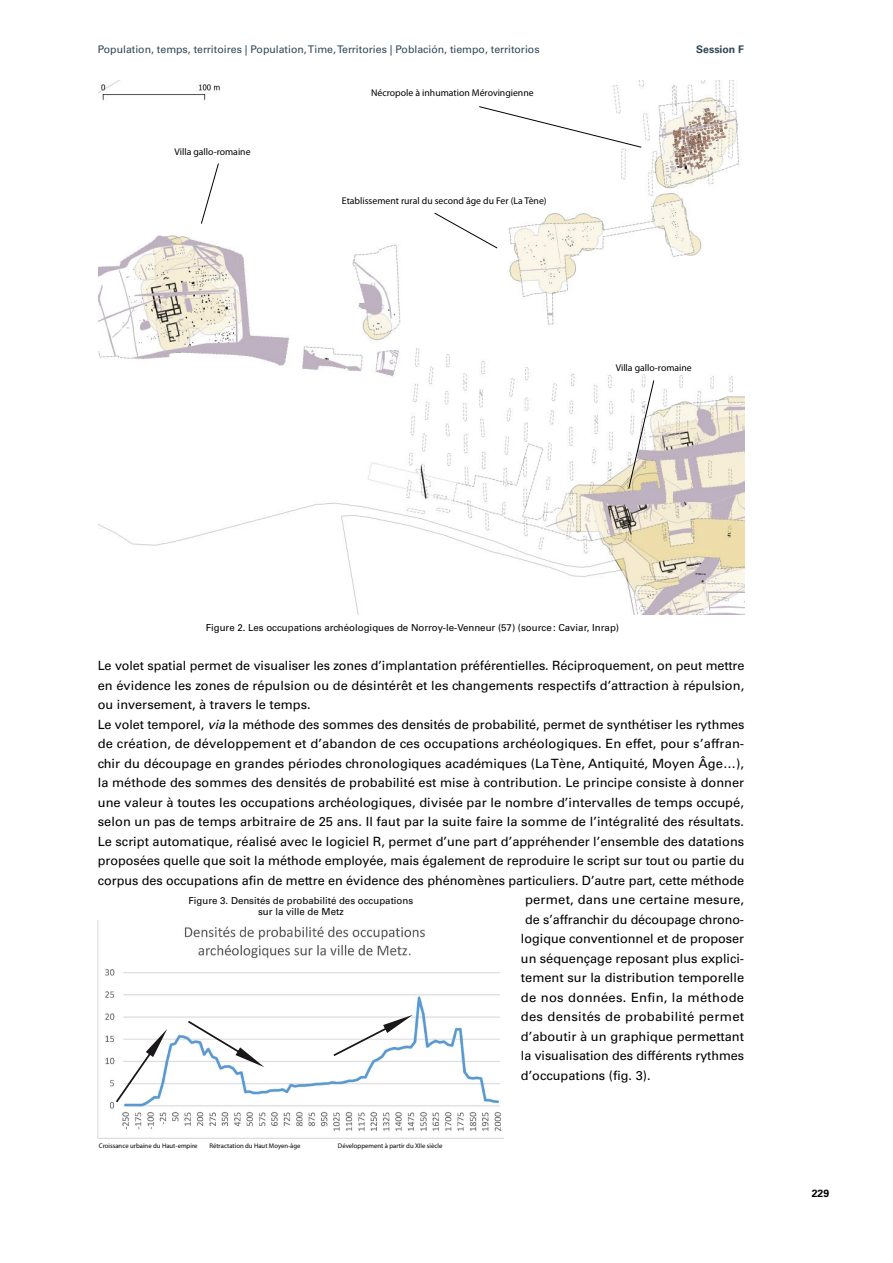
<style>
.page{position:relative;width:893px;height:1263px;background:#fff}
.page>*{position:absolute;margin:0;border:0;box-sizing:border-box;transform-origin:0 0}
.texte_courant{font:12.75px/19.5px "Univers LT";color:#000;text-align:justify}
.texte_courant-2{font:12.75px "Univers LT";letter-spacing:.02em;color:#000}
.t1{font:10.5px "Univers LT";color:#2f4755}
.t2{font:700 10.5px "Univers LT";color:#2f4755}
.t3{font:700 10.5px "Univers LT";color:#000}
.t4{font:9.75px "Myriad Pro";color:#000}
.Figure{font:9.6px/10.5px "Univers LT";color:#000;text-align:center}
.t5{font:6.75px "Myriad Pro";color:#000}
.s1{font-style:italic}
</style>
<div class="page">
<img style="left:98px;top:921px;width:406px;height:218px">
<svg style="left:116px;top:1029px;width:51px;height:73px"></svg>
<svg style="left:188px;top:1021px;width:76px;height:46px"></svg>
<svg style="left:333px;top:1015px;width:80px;height:41px"></svg>
<img style="left:98px;top:81px;width:646px;height:533px">
<svg style="left:201px;top:163px;width:18px;height:61px"></svg>
<svg style="left:434px;top:213px;width:64px;height:36px"></svg>
<svg style="left:628px;top:380px;width:26px;height:109px"></svg>
<svg style="left:479px;top:106px;width:163px;height:42px"></svg>
<p class="t1" style="left:98px;top:43px;width:443px">Population, temps, territoires | Population, Time, Territories | Población, tiempo, territorios</p>
<p class="t2" style="left:696px;top:43px;width:49px">Session F</p>
<p class="t4" style="left:175px;top:146px;width:78px">Villa gallo-romaine</p>
<p class="t4" style="left:371px;top:87px;width:164px">Nécropole à inhumation Mérovingienne</p>
<p class="t4" style="left:342px;top:195px;width:206px">Etablissement rural du second âge du Fer (La Tène)</p>
<p class="t4" style="left:616px;top:361px;width:78px">Villa gallo-romaine</p>
<p class="Figure" style="left:206px;top:622px;width:415px">Figure 2. Les occupations archéologiques de Norroy-le-Venneur (57) (source: Caviar, Inrap)</p>
<p class="texte_courant" style="left:98px;top:656px;width:648px">Le volet spatial permet de visualiser les zones d’implantation préférentielles. Réciproquement, on peut mettre en évidence les zones de répulsion ou de désintérêt et les changements respectifs d’attraction à répulsion, ou inversement, à travers le temps.</p>
<p class="texte_courant" style="left:98px;top:714px;width:648px">Le volet temporel, <span class="s1">via</span> la méthode des sommes des densités de probabilité, permet de synthétiser les rythmes</p>
<p class="texte_courant" style="left:98px;top:734px;width:648px">de création, de développement et d’abandon de ces occupations archéologiques. En effet, pour s’affran-</p>
<p class="texte_courant" style="left:98px;top:753px;width:648px">chir du découpage en grandes périodes chronologiques académiques (La Tène, Antiquité, Moyen Âge…),</p>
<p class="texte_courant" style="left:98px;top:773px;width:648px">la méthode des sommes des densités de probabilité est mise à contribution. Le principe consiste à donner</p>
<p class="texte_courant" style="left:98px;top:792px;width:648px">une valeur à toutes les occupations archéologiques, divisée par le nombre d’intervalles de temps occupé,</p>
<p class="texte_courant" style="left:98px;top:812px;width:648px">selon un pas de temps arbitraire de 25 ans. Il faut par la suite faire la somme de l’intégralité des résultats.</p>
<p class="texte_courant" style="left:98px;top:831px;width:648px">Le script automatique, réalisé avec le logiciel R, permet d’une part d’appréhender l’ensemble des datations</p>
<p class="texte_courant" style="left:98px;top:851px;width:648px">proposées quelle que soit la méthode employée, mais également de reproduire le script sur tout ou partie du</p>
<p class="texte_courant" style="left:98px;top:870px;width:648px">corpus des occupations afin de mettre en évidence des phénomènes particuliers. D’autre part, cette méthode</p>
<p class="texte_courant" style="left:525px;top:890px;width:221px">permet, dans une certaine mesure,</p>
<p class="texte_courant" style="left:525px;top:909px;width:220px">de s’affranchir du découpage chrono-</p>
<p class="texte_courant" style="left:521px;top:929px;width:225px">logique conventionnel et de proposer</p>
<p class="texte_courant" style="left:521px;top:948px;width:225px">un séquençage reposant plus explici-</p>
<p class="texte_courant" style="left:521px;top:968px;width:225px">tement sur la distribution temporelle</p>
<p class="texte_courant-2" style="left:521px;top:989px;width:225px">de nos données. Enfin, la méthode</p>
<p class="texte_courant-2" style="left:521px;top:1009px;width:225px">des densités de probabilité permet</p>
<p class="texte_courant" style="left:521px;top:1026px;width:225px">d’aboutir à un graphique permettant</p>
<p class="texte_courant" style="left:521px;top:1046px;width:225px">la visualisation des différents rythmes</p>
<p class="texte_courant" style="left:521px;top:1065px;width:131px">d’occupations (fig. 3).</p>
<p class="Figure" style="left:189px;top:895px;width:226px">Figure 3. Densités de probabilité des occupations sur la ville de Metz</p>
<p class="t5" style="left:99px;top:1141px;width:100px">Croissance urbaine du Haut-empire</p>
<p class="t5" style="left:209px;top:1141px;width:93px">Rétractation du Haut Moyen-âge</p>
<p class="t5" style="left:338px;top:1141px;width:106px">Développement à partir du XIIe siècle</p>
<p class="t3" style="left:812px;top:1187px;width:19px">229</p>
</div>
